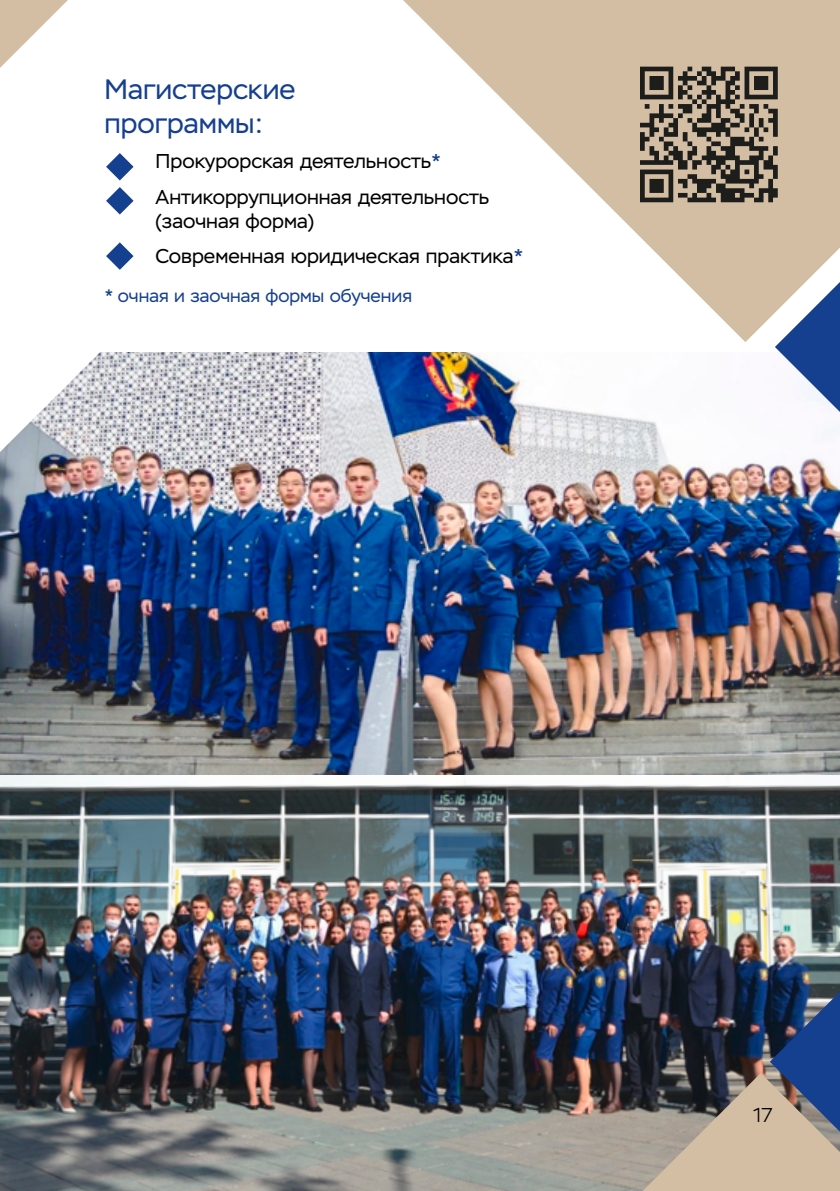
<style>
.page{position:relative;width:840px;height:1191px;background:#fff}
.page>*{position:absolute;margin:0;border:0;box-sizing:border-box;transform-origin:0 0}
.t1{font:28px/33.6px "Stem";color:#153f8f}
.t2{font:20px/35.4px "Stem";color:#000}
.t3{font:300 20px "Stem";color:#000}
.t4{font:18px "Stem";color:#153f8f}
.s1{color:#153f8f}
</style>
<div class="page">
<img style="left:0;top:352px;width:839px;height:839px">
<svg style="left:403px;top:0;width:436px;height:342px;fill:#d3bea3"></svg>
<svg style="left:0;top:0;width:68px;height:68px"></svg>
<svg style="left:642px;top:991px;width:197px;height:200px;background:#6f6e73"></svg>
<svg style="left:774px;top:282px;width:65px;height:130px"></svg>
<svg style="left:640px;top:67px;width:136px;height:135px;background:#796e60"></svg>
<svg style="left:106px;top:153px;width:27px;height:27px"></svg>
<svg style="left:106px;top:187px;width:27px;height:27px"></svg>
<svg style="left:0;top:242px;width:133px;height:210px"></svg>
<h1 class="t1" style="left:104px;top:73px;width:192px">Магистерские программы:</h1>
<p class="t2" style="left:155px;top:144px;width:335px">Прокурорская деятельность<span class="s1">*<br></span>Антикоррупционная деятельность</p>
<p class="t2" style="left:155px;top:203px;width:369px">(заочная форма)<br>Современная юридическая практика<span class="s1">*</span></p>
<p class="t4" style="left:104px;top:285px;width:309px">* очная и заочная формы обучения</p>
<p class="t3" style="left:753px;top:1104px;width:21px">17</p>
</div>
